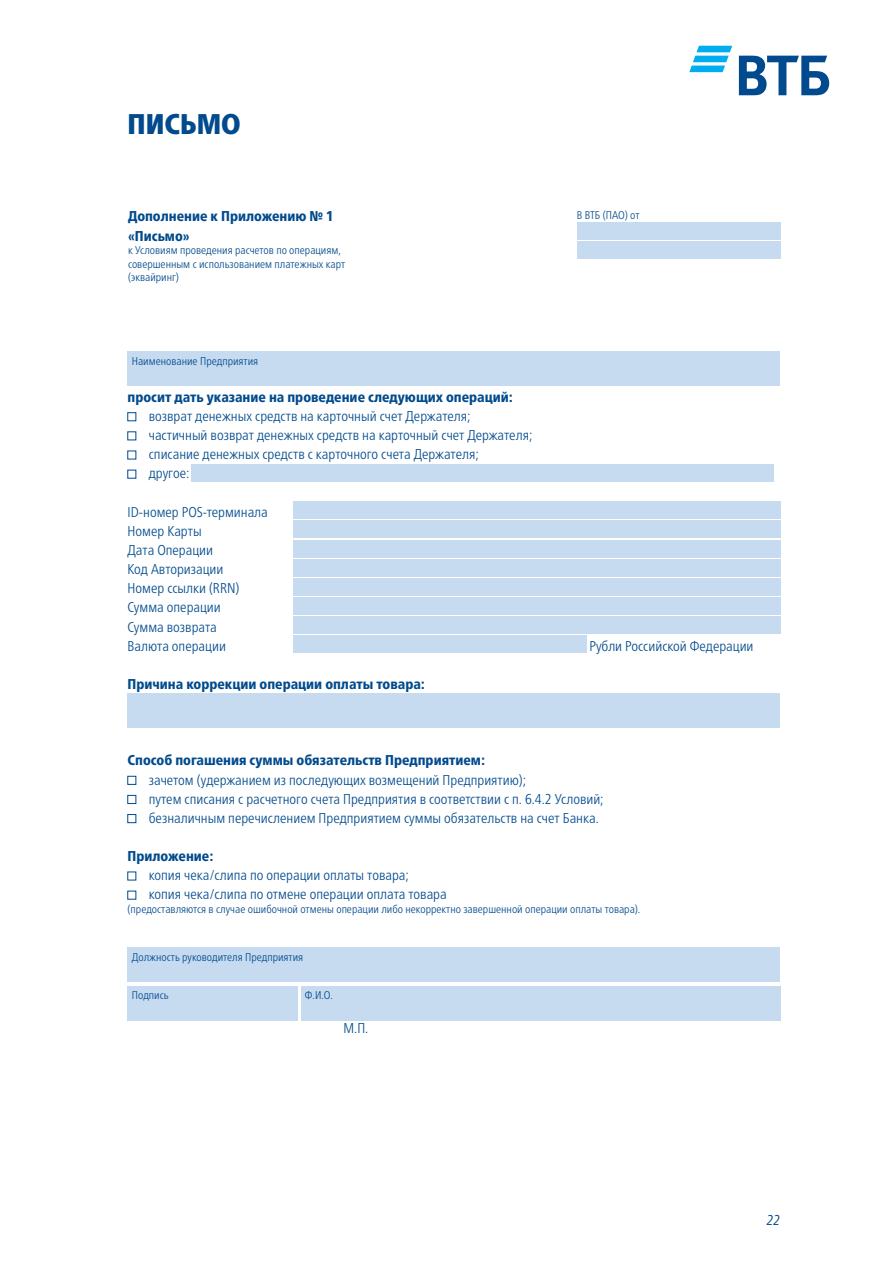
<style>
.page{position:relative;width:893px;height:1263px;background:#fff}
.page>*{position:absolute;margin:0;border:0;box-sizing:border-box;transform-origin:0 0}
.t1{font:900 condensed 28.5px "Frutiger Neue LTW1 G";color:#004a8d}
.Text_Pantone_288_C{font:300 condensed 14.25px "Frutiger Neue LTW1 G";color:#004a8d}
.Text_Pantone_288_C-2{font:800 condensed 14.25px "Frutiger Neue LTW1 G";color:#004a8d}
.Signature{font:800 condensed 14.25px "Frutiger Neue LTW1 G";color:#004a8d}
.Left_Indent{font:300 condensed 14.25px "Frutiger Neue LTW1 G";color:#004a8d}
.t2{font:italic condensed 14.25px "Frutiger Neue LTW1 G";color:#004a8d}
.Signature-2{font:300 condensed 11.25px/13.5px "Frutiger Neue LTW1 G";color:#004a8d}
</style>
<div class="page">
<svg style="left:689px;top:46px;width:43px;height:26px"></svg>
<svg style="left:739px;top:56px;width:90px;height:39px"></svg>
<div style="left:577px;top:222px;width:203px;height:17px;background:#c6daf0"></div>
<div style="left:577px;top:242px;width:203px;height:17px;background:#c6daf0"></div>
<div style="left:128px;top:352px;width:652px;height:34px;background:#c6daf0"></div>
<div style="left:128px;top:412px;width:8px;height:9px;border:1px solid #004a8d"></div>
<div style="left:192px;top:465px;width:582px;height:17px;background:#c6daf0"></div>
<div style="left:293px;top:502px;width:487px;height:17px;background:#c6daf0"></div>
<div style="left:293px;top:521px;width:487px;height:17px;background:#c6daf0"></div>
<div style="left:293px;top:540px;width:487px;height:17px;background:#c6daf0"></div>
<div style="left:293px;top:559px;width:487px;height:17px;background:#c6daf0"></div>
<div style="left:293px;top:578px;width:487px;height:17px;background:#c6daf0"></div>
<div style="left:293px;top:597px;width:487px;height:17px;background:#c6daf0"></div>
<div style="left:293px;top:617px;width:487px;height:17px;background:#c6daf0"></div>
<div style="left:293px;top:636px;width:293px;height:17px;background:#c6daf0"></div>
<div style="left:128px;top:693px;width:652px;height:34px;background:#c6daf0"></div>
<div style="left:128px;top:776px;width:8px;height:8px;border:1px solid #004a8d"></div>
<div style="left:128px;top:795px;width:8px;height:9px;border:1px solid #004a8d"></div>
<div style="left:128px;top:814px;width:8px;height:9px;border:1px solid #004a8d"></div>
<div style="left:128px;top:948px;width:652px;height:34px;background:#c6daf0"></div>
<div style="left:128px;top:986px;width:170px;height:34px;background:#c6daf0"></div>
<div style="left:301px;top:986px;width:479px;height:34px;background:#c6daf0"></div>
<p class="t1" style="left:128px;top:102px;width:115px">ПИСЬМО</p>
<p class="Signature" style="left:128px;top:206px;width:207px">Дополнение к Приложению № 1</p>
<p class="Signature-2" style="left:577px;top:208px;width:64px">В ВТБ (ПАО) от</p>
<p class="Signature" style="left:128px;top:225px;width:63px">«Письмо»</p>
<p class="Signature-2" style="left:128px;top:243px;width:219px">к Условиям проведения расчетов по операциям, совершенным с использованием платежных карт (эквайринг)</p>
<p class="Signature-2" style="left:132px;top:354px;width:128px">Наименование Предприятия</p>
<p class="Text_Pantone_288_C-2" style="left:128px;top:386px;width:387px">просит дать указание на проведение следующих операций:</p>
<p class="Text_Pantone_288_C" style="left:149px;top:408px;width:323px">возврат денежных средств на карточный счет Держателя;</p>
<p class="Text_Pantone_288_C" style="left:149px;top:427px;width:385px">частичный возврат денежных средств на карточный счет Держателя;</p>
<p class="Text_Pantone_288_C" style="left:149px;top:446px;width:331px">списание денежных средств с карточного счета Держателя;</p>
<p class="Text_Pantone_288_C" style="left:149px;top:465px;width:42px">другое:</p>
<p class="Text_Pantone_288_C" style="left:128px;top:503px;width:142px">ID-номер POS-терминала</p>
<p class="Text_Pantone_288_C" style="left:128px;top:522px;width:76px">Номер Карты</p>
<p class="Text_Pantone_288_C" style="left:128px;top:542px;width:87px">Дата Операции</p>
<p class="Text_Pantone_288_C" style="left:128px;top:561px;width:97px">Код Авторизации</p>
<p class="Text_Pantone_288_C" style="left:128px;top:580px;width:113px">Номер ссылки (RRN)</p>
<p class="Text_Pantone_288_C" style="left:128px;top:599px;width:95px">Сумма операции</p>
<p class="Text_Pantone_288_C" style="left:128px;top:618px;width:91px">Сумма возврата</p>
<p class="Text_Pantone_288_C" style="left:128px;top:637px;width:100px">Валюта операции</p>
<p class="Text_Pantone_288_C" style="left:589px;top:637px;width:166px">Рубли Российской Федерации</p>
<p class="Text_Pantone_288_C-2" style="left:128px;top:673px;width:299px">Причина коррекции операции оплаты товара:</p>
<p class="Text_Pantone_288_C-2" style="left:128px;top:749px;width:359px">Способ погашения суммы обязательств Предприятием:</p>
<p class="Text_Pantone_288_C" style="left:149px;top:771px;width:379px">зачетом (удержанием из последующих возмещений Предприятию);</p>
<p class="Text_Pantone_288_C" style="left:149px;top:790px;width:456px">путем списания с расчетного счета Предприятия в соответствии с п. 6.4.2 Условий;</p>
<p class="Text_Pantone_288_C" style="left:149px;top:809px;width:451px">безналичным перечислением Предприятием суммы обязательств на счет Банка.</p>
<p class="Text_Pantone_288_C-2" style="left:128px;top:845px;width:87px">Приложение:</p>
<p class="Text_Pantone_288_C" style="left:149px;top:867px;width:262px">копия чека/слипа по операции оплаты товара;</p>
<p class="Text_Pantone_288_C" style="left:149px;top:886px;width:299px">копия чека/слипа по отмене операции оплата товара</p>
<p class="Signature-2" style="left:128px;top:902px;width:514px">(предоставляются в случае ошибочной отмены операции либо некорректно завершенной операции оплаты товара).</p>
<p class="Signature-2" style="left:132px;top:950px;width:173px">Должность руководителя Предприятия</p>
<p class="Signature-2" style="left:132px;top:988px;width:38px">Подпись</p>
<p class="Signature-2" style="left:305px;top:988px;width:30px">Ф.И.О.</p>
<p class="Left_Indent" style="left:344px;top:1020px;width:26px">M.П.</p>
<p class="t2" style="left:767px;top:1209px;width:15px">22</p>
</div>
